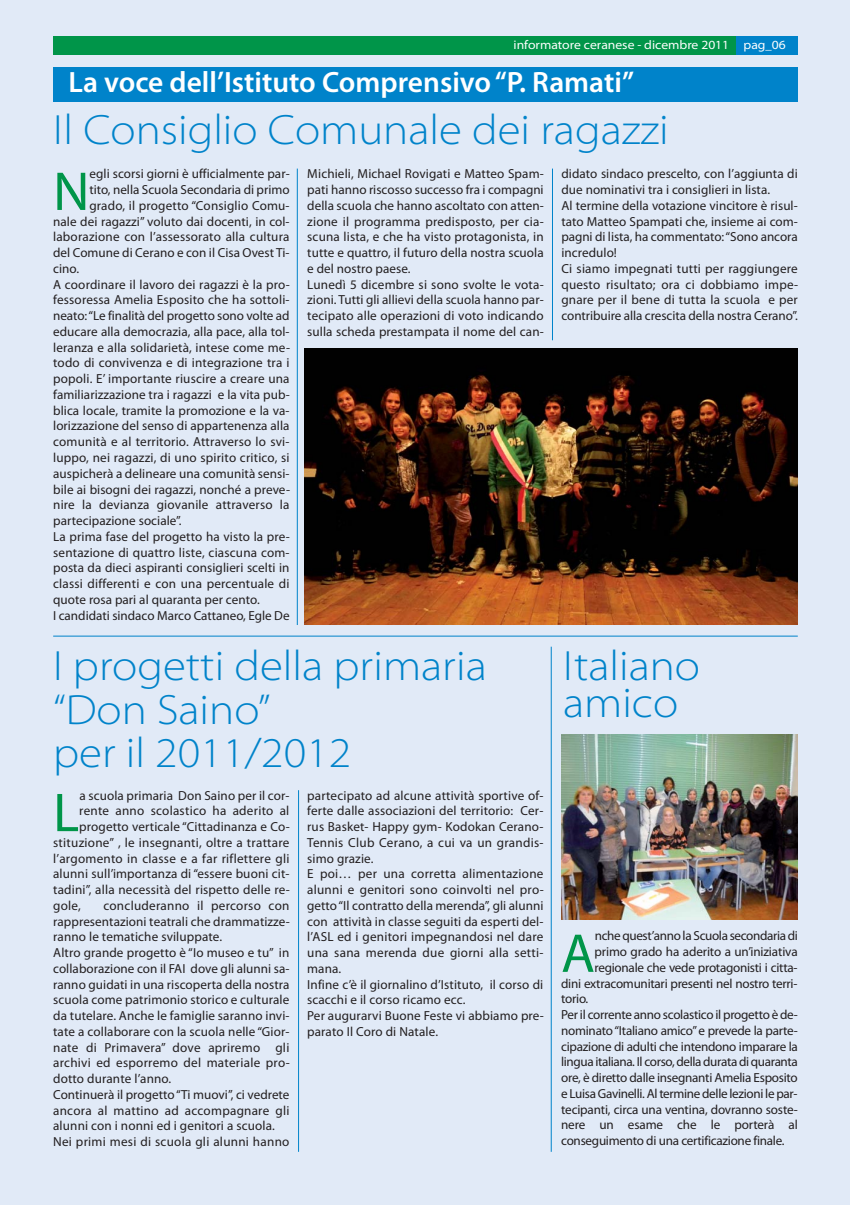
<style>
.page{position:relative;width:851px;height:1205px;background:#fff}
.page>*{position:absolute;margin:0;border:0;box-sizing:border-box;transform-origin:0 0}
.t1{font:55.12px "Myriad Pro";color:#009549}
.t2{font:300 semi-expanded 42.5px/43.1px "Myriad Pro";color:#0083ca}
.t3{font:600 29.5px "Myriad Pro";color:#fff}
.t4{font:13.12px/15.8px "Myriad Pro";letter-spacing:.005em;color:#231f20}
.t5{font:13.12px "Myriad Pro";letter-spacing:-.02em;color:#231f20}
.t6{font:13.12px "Myriad Pro";letter-spacing:-.025em;color:#231f20}
.t7{font:13.12px "Myriad Pro";letter-spacing:-.03em;color:#231f20}
.t8{font:13.12px "Myriad Pro";letter-spacing:-.015em;color:#231f20}
.t9{font:semi-expanded 12.5px "Myriad Pro";color:#fff}
</style>
<div class="page">
<div style="left:0;top:0;width:849px;height:1204px;background:#e1eaf7"></div>
<div style="left:53px;top:37px;width:744px;height:18px;background:#009549"></div>
<div style="left:53px;top:67px;width:744px;height:34px;background:#0083ca"></div>
<div style="left:736px;top:37px;width:61px;height:18px;background:#0083ca"></div>
<img style="left:561px;top:734px;width:236px;height:185px">
<hr style="left:297px;top:169px;width:1px;height:456px;background:#0083ca">
<hr style="left:298px;top:790px;width:1px;height:362px;background:#0083ca">
<hr style="left:551px;top:647px;width:1px;height:505px;background:#0083ca">
<hr style="left:552px;top:169px;width:1px;height:171px;background:#0083ca">
<hr style="left:53px;top:636px;width:744px;height:1px;background:#0083ca">
<img style="left:304px;top:348px;width:493px;height:277px">
<p class="t9" style="left:513px;top:40px;width:273px">informatore ceranese - dicembre 2011 pag_06</p>
<h3 class="t3" style="left:68px;top:64px;width:567px">La voce dell’Istituto Comprensivo “P. Ramati”</h3>
<h2 class="t2" style="left:53px;top:112px;width:617px">Il Consiglio Comunale dei ragazzi</h2>
<h1 class="t1" style="left:53px;top:171px;width:38px">N</h1>
<p class="t4" style="left:90px;top:167px;width:201px">egli scorsi giorni è ufficialmente par-</p>
<p class="t4" style="left:89px;top:183px;width:201px">tito, nella Scuola Secondaria di primo</p>
<p class="t4" style="left:89px;top:199px;width:202px">grado, il progetto “Consiglio Comu-</p>
<p class="t4" style="left:53px;top:214px;width:238px">nale dei ragazzi” voluto dai docenti, in col-</p>
<p class="t4" style="left:53px;top:230px;width:238px">laborazione con l’assessorato alla cultura</p>
<p class="t4" style="left:53px;top:246px;width:238px">del Comune di Cerano e con il Cisa Ovest Ti-</p>
<p class="t4" style="left:53px;top:262px;width:28px">cino.</p>
<p class="t4" style="left:53px;top:277px;width:238px">A coordinare il lavoro dei ragazzi è la pro-</p>
<p class="t4" style="left:53px;top:293px;width:238px">fessoressa Amelia Esposito che ha sottoli-</p>
<p class="t4" style="left:53px;top:309px;width:238px">neato: “Le finalità del progetto sono volte ad</p>
<p class="t4" style="left:53px;top:325px;width:238px">educare alla democrazia, alla pace, alla tol-</p>
<p class="t4" style="left:53px;top:340px;width:238px">leranza e alla solidarietà, intese come me-</p>
<p class="t4" style="left:53px;top:356px;width:238px">todo di convivenza e di integrazione tra i</p>
<p class="t4" style="left:53px;top:372px;width:238px">popoli. E’ importante riuscire a creare una</p>
<p class="t4" style="left:53px;top:388px;width:238px">familiarizzazione tra i ragazzi e la vita pub-</p>
<p class="t4" style="left:53px;top:403px;width:238px">blica locale, tramite la promozione e la va-</p>
<p class="t4" style="left:53px;top:419px;width:238px">lorizzazione del senso di appartenenza alla</p>
<p class="t4" style="left:53px;top:435px;width:238px">comunità e al territorio. Attraverso lo svi-</p>
<p class="t4" style="left:53px;top:451px;width:238px">luppo, nei ragazzi, di uno spirito critico, si</p>
<p class="t4" style="left:53px;top:466px;width:238px">auspicherà a delineare una comunità sensi-</p>
<p class="t4" style="left:53px;top:482px;width:238px">bile ai bisogni dei ragazzi, nonché a preve-</p>
<p class="t4" style="left:53px;top:498px;width:238px">nire la devianza giovanile attraverso la</p>
<p class="t4" style="left:53px;top:514px;width:130px">partecipazione sociale”.</p>
<p class="t4" style="left:53px;top:529px;width:238px">La prima fase del progetto ha visto la pre-</p>
<p class="t4" style="left:53px;top:545px;width:238px">sentazione di quattro liste, ciascuna com-</p>
<p class="t4" style="left:53px;top:561px;width:238px">posta da dieci aspiranti consiglieri scelti in</p>
<p class="t4" style="left:53px;top:577px;width:238px">classi differenti e con una percentuale di</p>
<p class="t4" style="left:53px;top:592px;width:208px">quote rosa pari al quaranta per cento.</p>
<p class="t4" style="left:53px;top:608px;width:238px">I candidati sindaco Marco Cattaneo, Egle De</p>
<p class="t4" style="left:307px;top:167px;width:238px">Michieli, Michael Rovigati e Matteo Spam&shy;pati hanno riscosso successo fra i compagni della scuola che hanno ascoltato con atten&shy;zione il programma predisposto, per cia&shy;scuna lista, e che ha visto protagonista, in tutte e quattro, il futuro della nostra scuola e del nostro paese.<br>Lunedì 5 dicembre si sono svolte le vota&shy;zioni. Tutti gli allievi della scuola hanno par&shy;tecipato alle operazioni di voto indicando sulla scheda prestampata il nome del can-</p>
<p class="t4" style="left:561px;top:167px;width:238px">didato sindaco prescelto, con l’aggiunta di due nominativi tra i consiglieri in lista.<br>Al termine della votazione vincitore è risul&shy;tato Matteo Spampati che, insieme ai com&shy;pagni di lista, ha commentato: “Sono ancora incredulo!<br>Ci siamo impegnati tutti per raggiungere questo risultato; ora ci dobbiamo impe&shy;gnare per il bene di tutta la scuola e per contribuire alla crescita della nostra Cerano”.</p>
<h2 class="t2" style="left:53px;top:647px;width:435px">I progetti della primaria “Don Saino”<br>per il 2011/2012</h2>
<h1 class="t1" style="left:53px;top:792px;width:28px">L</h1>
<p class="t4" style="left:79px;top:788px;width:212px">a scuola primaria Don Saino per il cor-</p>
<p class="t4" style="left:79px;top:804px;width:211px">rente anno scolastico ha aderito al</p>
<p class="t4" style="left:79px;top:820px;width:212px">progetto verticale “Cittadinanza e Co-</p>
<p class="t4" style="left:53px;top:836px;width:238px">stituzione” , le insegnanti, oltre a trattare</p>
<p class="t4" style="left:53px;top:851px;width:238px">l’argomento in classe e a far riflettere gli</p>
<p class="t4" style="left:53px;top:867px;width:238px">alunni sull’importanza di “essere buoni cit-</p>
<p class="t4" style="left:53px;top:883px;width:238px">tadini”, alla necessità del rispetto delle re-</p>
<p class="t4" style="left:53px;top:899px;width:29px">gole,</p>
<p class="t4" style="left:53px;top:899px;width:238px;text-indent:50px">concluderanno il percorso con rappresentazioni teatrali che drammatizze&shy;ranno le tematiche sviluppate.<br>Altro grande progetto è “Io museo e tu” in collaborazione con il FAI dove gli alunni sa&shy;ranno guidati in una riscoperta della nostra scuola come patrimonio storico e culturale da tutelare. Anche le famiglie saranno invi&shy;tate a collaborare con la scuola nelle “Gior&shy;nate di Primavera” dove apriremo gli archivi ed esporremo del materiale pro&shy;dotto durante l’anno.<br>Continuerà il progetto “Ti muovi”, ci vedrete ancora al mattino ad accompagnare gli alunni con i nonni ed i genitori a scuola.<br>Nei primi mesi di scuola gli alunni hanno</p>
<p class="t4" style="left:307px;top:788px;width:238px">partecipato ad alcune attività sportive of&shy;ferte dalle associazioni del territorio: Cer&shy;rus Basket- Happy gym- Kodokan Cerano-Tennis Club Cerano, a cui va un grandis&shy;simo grazie.<br>E poi… per una corretta alimentazione alunni e genitori sono coinvolti nel pro&shy;getto “Il contratto della merenda”, gli alunni con attività in classe seguiti da esperti del&shy;l’ASL ed i genitori impegnandosi nel dare una sana merenda due giorni alla setti&shy;mana.<br>Infine c’è il giornalino d’Istituto, il corso di scacchi e il corso ricamo ecc.<br>Per augurarvi Buone Feste vi abbiamo pre&shy;parato Il Coro di Natale.</p>
<h2 class="t2" style="left:563px;top:650px;width:138px;line-height:37.5px">Italiano amico</h2>
<h1 class="t1" style="left:561px;top:933px;width:35px">A</h1>
<p class="t6" style="left:594px;top:931px;width:205px">nche quest’anno la Scuola secondaria di</p>
<p class="t4" style="left:594px;top:945px;width:205px">primo grado ha aderito a un’iniziativa</p>
<p class="t5" style="left:594px;top:962px;width:204px">regionale che vede protagonisti i citta-</p>
<p class="t5" style="left:561px;top:978px;width:238px">dini extracomunitari presenti nel nostro terri-</p>
<p class="t4" style="left:561px;top:992px;width:29px">torio.</p>
<p class="t5" style="left:561px;top:1010px;width:238px">Per il corrente anno scolastico il progetto è de-</p>
<p class="t5" style="left:561px;top:1025px;width:238px">nominato “Italiano amico” e prevede la parte-</p>
<p class="t5" style="left:561px;top:1041px;width:238px">cipazione di adulti che intendono imparare la</p>
<p class="t7" style="left:561px;top:1057px;width:238px">lingua italiana. Il corso, della durata di quaranta</p>
<p class="t5" style="left:561px;top:1073px;width:238px">ore, è diretto dalle insegnanti Amelia Esposito</p>
<p class="t6" style="left:561px;top:1088px;width:238px">e Luisa Gavinelli. Al termine delle lezioni le par-</p>
<p class="t8" style="left:561px;top:1104px;width:238px">tecipanti, circa una ventina, dovranno soste-</p>
<p class="t4" style="left:561px;top:1118px;width:238px">nere un esame che le porterà al</p>
<p class="t5" style="left:561px;top:1136px;width:225px">conseguimento di una certificazione finale.</p>
</div>
